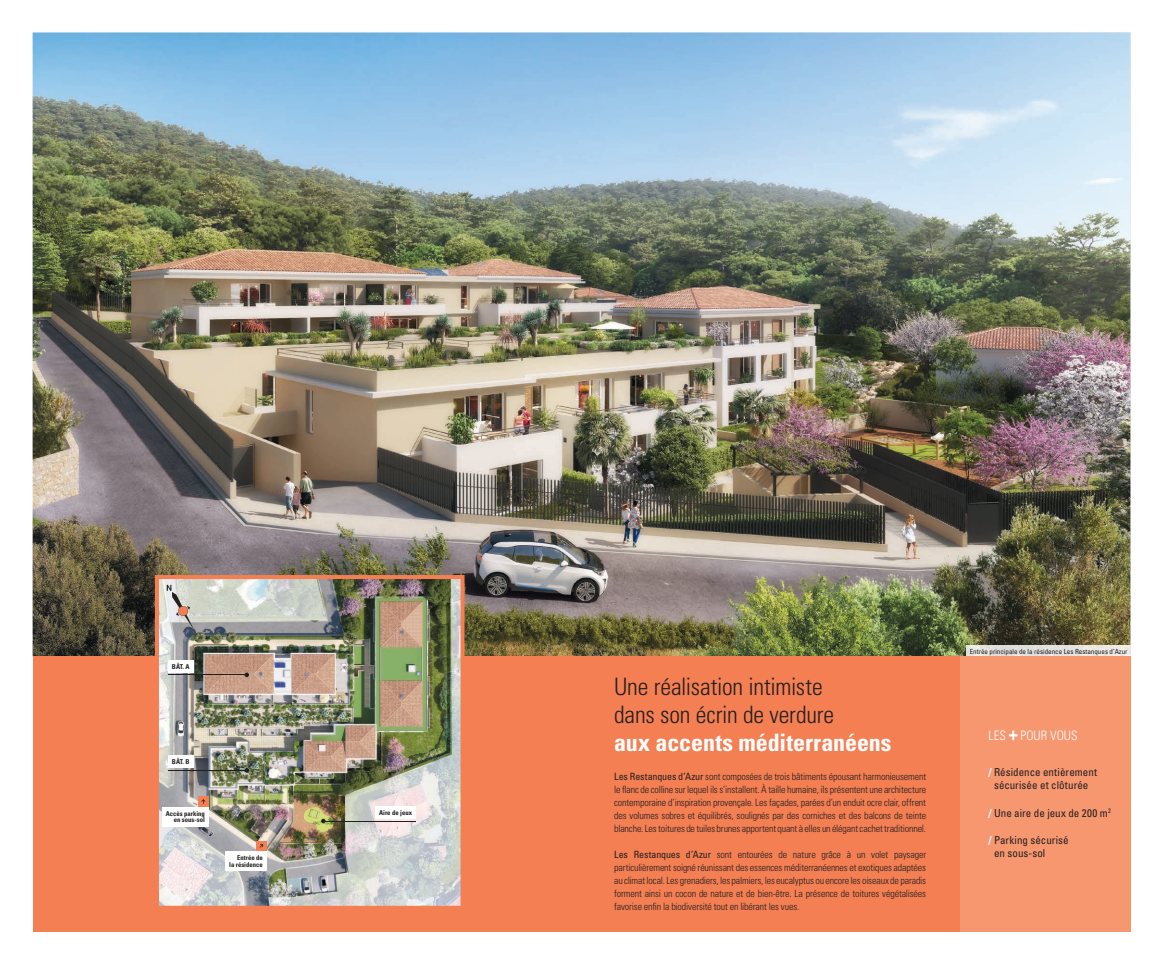
<style>
.page{position:relative;width:1163px;height:964px;background:#fff}
.page>*{position:absolute;margin:0;border:0;box-sizing:border-box;transform-origin:0 0}
.t1{font:300 condensed 24px/28px "Univers LT Std";letter-spacing:-.005em;color:#231f20}
.t2{font:700 condensed 24px "Univers LT Std";letter-spacing:-.005em;color:#fff}
.t3{font:300 condensed 13px "Univers LT Std";color:#fff}
.t4{font:condensed 11px/13.2px "Univers LT Std";letter-spacing:.005em;color:#231f20;text-align:center}
.t5{font:300 condensed 10px/13px "Univers LT Std";letter-spacing:-.015em;color:#231f20;text-align:justify}
.t6{font:condensed 7px "Univers LT Std";color:#231f20}
.t7{font:700 condensed 6.7px/6.7px "Univers LT Std";color:#231f20;text-align:right}
.s1{font-weight:400}
.s2{font-weight:700;color:#fff}
</style>
<div class="page">
<img style="left:33px;top:33px;width:1097px;height:623px">
<div style="left:33px;top:656px;width:1097px;height:275px;background:#f47f53"></div>
<img style="left:966px;top:645px;width:164px;height:11px">
<div style="left:960px;top:656px;width:170px;height:275px;background:#f79770"></div>
<svg style="left:1009px;top:730px;width:8px;height:10px"></svg>
<img style="left:155px;top:575px;width:309px;height:331px">
<div style="left:198px;top:797px;width:11px;height:10px;background:#f47f53"></div>
<svg style="left:201px;top:799px;width:4px;height:5px"></svg>
<div style="left:162px;top:807px;width:47px;height:19px;background:#fff"></div>
<svg style="left:256px;top:841px;width:10px;height:10px"></svg>
<div style="left:225px;top:851px;width:41px;height:19px;background:#fff"></div>
<div style="left:375px;top:806px;width:41px;height:13px;background:#fff"></div>
<hr style="left:323px;top:820px;width:93px;height:1px;background:#231f20">
<svg style="left:321px;top:819px;width:4px;height:4px"></svg>
<div style="left:168px;top:756px;width:25px;height:12px;background:#fff"></div>
<hr style="left:169px;top:770px;width:78px;height:1px;background:#231f20">
<svg style="left:244px;top:768px;width:5px;height:4px"></svg>
<div style="left:168px;top:660px;width:25px;height:13px;background:#fff"></div>
<hr style="left:169px;top:674px;width:78px;height:1px;background:#231f20">
<svg style="left:244px;top:672px;width:5px;height:5px"></svg>
<svg style="left:167px;top:585px;width:27px;height:45px"></svg>
<p class="t7" style="left:172px;top:663px;width:19px">BÂT. A</p>
<p class="t7" style="left:172px;top:758px;width:19px">BÂT. B</p>
<p class="t7" style="left:166px;top:810px;width:41px">Accès parking en sous-sol</p>
<p class="t7" style="left:229px;top:854px;width:35px">Entrée de<br>la résidence</p>
<p class="t7" style="left:379px;top:809px;width:34px">Aire de jeux</p>
<h1 class="t1" style="left:614px;top:673px;width:221px">Une réalisation intimiste dans son écrin de verdure</h1>
<h1 class="t2" style="left:614px;top:728px;width:279px">aux accents méditerranéens</h1>
<p class="t5" style="left:614px;top:769px;width:313px"><span class="s1">Les Restanques d’Azur</span> sont composées de trois bâtiments épousant harmonieusement le flanc de colline sur lequel ils s’installent. À taille humaine, ils présentent une architecture contemporaine d’inspiration provençale. Les façades, parées d’un enduit ocre clair, offrent des volumes sobres et équilibrés, soulignés par des corniches et des balcons de teinte blanche. Les toitures de tuiles brunes apportent quant à elles un élégant cachet traditionnel.</p>
<p class="t5" style="left:614px;top:847px;width:313px"><span class="s1">Les Restanques d’Azur</span> sont entourées de nature grâce à un volet paysager particulièrement soigné réunissant des essences méditerranéennes et exotiques adaptées au climat local. Les grenadiers, les palmiers, les eucalyptus ou encore les oiseaux de paradis forment ainsi un cocon de nature et de bien-être. La présence de toitures végétalisées favorise enfin la biodiversité tout en libérant les vues.</p>
<p class="t6" style="left:969px;top:646px;width:159px">Entrée principale de la résidence Les Restanques d’Azur</p>
<h2 class="t3" style="left:988px;top:728px;width:91px">LES POUR VOUS</h2>
<p class="t4" style="left:988px;top:765px;width:110px"><span class="s2">/</span> Résidence entièrement sécurisée et clôturée</p>
<p class="t4" style="left:988px;top:806px;width:124px"><span class="s2">/</span> Une aire de jeux de 200 m<sup>2</sup></p>
<p class="t4" style="left:993px;top:833px;width:76px;text-align:left;text-indent:-6px"><span class="s2">/</span> Parking sécurisé en sous-sol</p>
</div>
